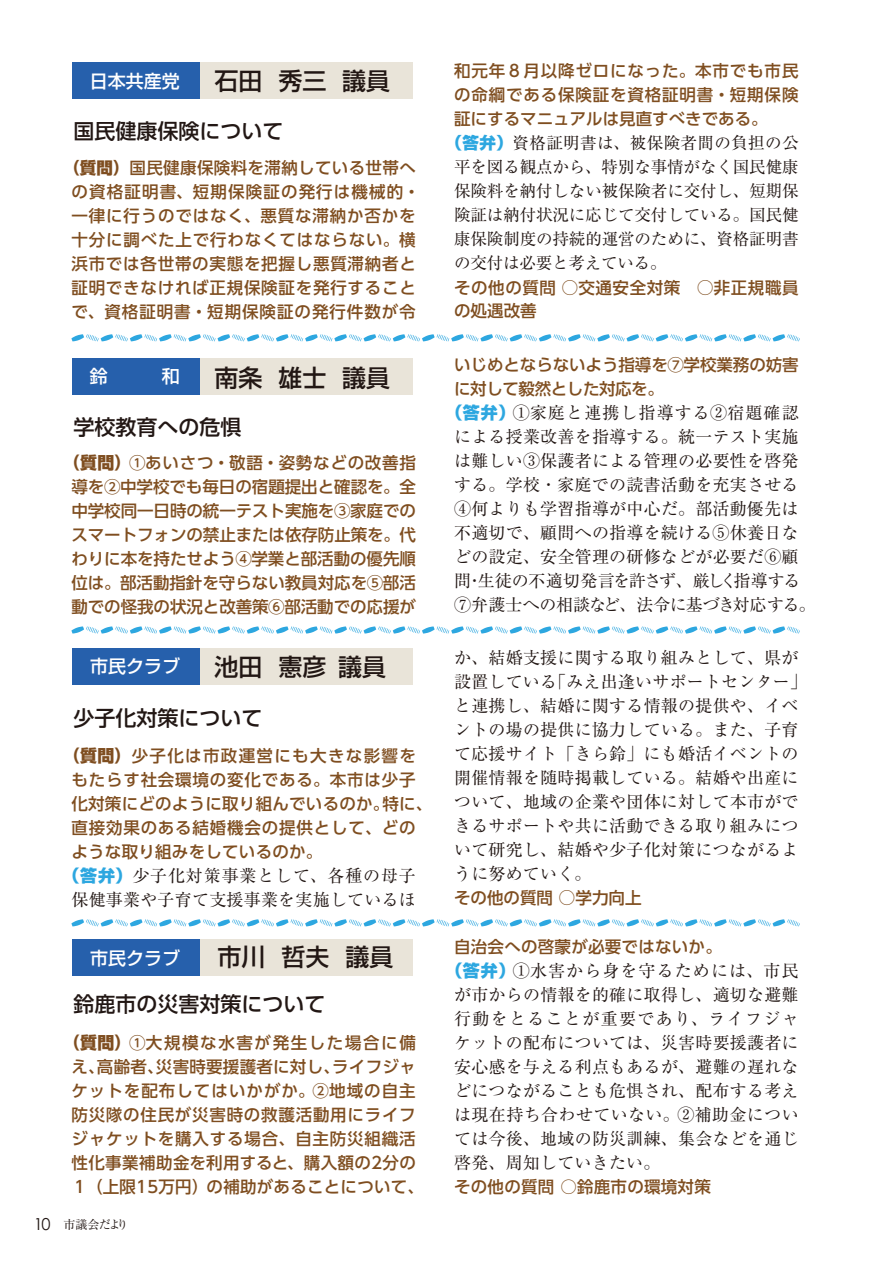
<style>
.page{position:relative;width:893px;height:1263px;background:#fff}
.page>*{position:absolute;margin:0;border:0;box-sizing:border-box;transform-origin:0 0}
.t1{font:24px "Generic 0";color:#221714}
.t2{font:21px "Generic 4";color:#221714}
.t3{font:18px "Generic 0";color:#fff}
.t4{font:16.95px/24px "Generic 1";letter-spacing:.015em;color:#221714}
.t5{font:16.5px/24px "Generic 4";letter-spacing:.05em;color:#7f4e20;text-align:center}
.t6{font:16.5px/24px "Generic 4";letter-spacing:-.005em;color:#7f4e20;text-align:center}
.t7{font:16.5px/24px "Generic 4";letter-spacing:.045em;color:#7f4e20;text-align:center}
.t8{font:16.5px "Generic 1";letter-spacing:-.005em;color:#221714}
.t9{font:16.5px "Generic 4";letter-spacing:.025em;color:#7f4e20}
.t10{font:16.5px "Generic 4";color:#7f4e20}
.t11{font:16.5px "Generic 1";letter-spacing:.025em;color:#221714}
.t12{font:12px "Generic 1";letter-spacing:-.045em;color:#221714}
.s1{font-family:"Generic 3"}
.s2{font-family:"Generic 3";font-size:16.95px}
.s3{font-family:"Generic 5";color:#2da7e0}
.s4{font-family:"Generic 2";font-size:16.5px}
.s5{font-size:16.95px}
</style>
<div class="page">
<div style="left:73px;top:939px;width:340px;height:36px;background:#e9e4d9"></div>
<div style="left:73px;top:939px;width:127px;height:36px;background:#2660ac"></div>
<div style="left:73px;top:63px;width:340px;height:36px;background:#e9e4d9"></div>
<div style="left:73px;top:63px;width:127px;height:36px;background:#2660ac"></div>
<div style="left:73px;top:359px;width:340px;height:36px;background:#e9e4d9"></div>
<div style="left:73px;top:359px;width:127px;height:36px;background:#2660ac"></div>
<div style="left:73px;top:648px;width:340px;height:36px;background:#e9e4d9"></div>
<div style="left:73px;top:648px;width:127px;height:36px;background:#2660ac"></div>
<svg style="left:71px;top:334px;width:729px;height:7px"></svg>
<svg style="left:71px;top:626px;width:729px;height:7px"></svg>
<svg style="left:71px;top:919px;width:729px;height:7px"></svg>
<p class="t3" style="left:90px;top:72px;width:91px">日本共産党</p>
<p class="t1" style="left:214px;top:69px;width:177px">石田 秀三 議員</p>
<p class="t2" style="left:73px;top:120px;width:211px">国民健康保険について</p>
<p class="t5" style="left:63px;top:155px;width:358px"><span class="s1">（質問）</span>国民健康保険料を滞納している世帯への資格証明書、短期保険証の発行は機械的・一律に行うのではなく、悪質な滞納か否かを十分に調べた上で行わなくてはならない。横浜市では各世帯の実態を把握し悪質滞納者と証明できなければ正規保険証を発行することで、資格証明書・短期保険証の発行件数が令</p>
<p class="t1" style="left:214px;top:366px;width:177px">南条 雄士 議員</p>
<p class="t2" style="left:73px;top:416px;width:169px">学校教育への危惧</p>
<p class="t6" style="left:63px;top:450px;width:354px"><span class="s2">（質問）</span>①あいさつ・敬語・姿勢などの改善指導を②中学校でも毎日の宿題提出と確認を。全中学校同一日時の統一テスト実施を③家庭でのスマートフォンの禁止または依存防止策を。代わりに本を持たせよう④学業と部活動の優先順位は。部活動指針を守らない教員対応を⑤部活動での怪我の状況と改善策⑥部活動での応援が</p>
<p class="t3" style="left:90px;top:657px;width:91px">市民クラブ</p>
<p class="t1" style="left:214px;top:655px;width:173px">池田 憲彦 議員</p>
<p class="t2" style="left:73px;top:707px;width:190px">少子化対策について</p>
<p class="t5" style="left:71px;top:743px;width:363px;text-align:left;text-indent:-8px"><span class="s2">（質問）</span>少子化は市政運営にも大きな影響をもたらす社会環境の変化である。本市は少子化対策にどのように取り組んでいるのか。特に、直接効果のある結婚機会の提供として、どのような取り組みをしているのか。</p>
<p class="t4" style="left:63px;top:863px;width:354px;text-align:center"><span class="s3">（答弁）</span>少子化対策事業として、各種の母子保健事業や子育て支援事業を実施しているほ</p>
<p class="t3" style="left:90px;top:949px;width:91px">市民クラブ</p>
<p class="t1" style="left:218px;top:945px;width:177px">市川 哲夫 議員</p>
<p class="t2" style="left:73px;top:994px;width:253px">鈴鹿市の災害対策について</p>
<p class="t7" style="left:63px;top:1030px;width:363px"><span class="s2">（質問）</span>①大規模な水害が発生した場合に備え、高齢者、災害時要援護者に対し、ライフジャケットを配布してはいかがか。②地域の自主防災隊の住民が災害時の救護活動用にライフジャケットを購入する場合、自主防災組織活性化事業補助金を利用すると、購入額の２分の<br>１（上限15万円）の補助があることについて、</p>
<p class="t12" style="left:34px;top:1218px;width:96px"><span class="s4">10</span> 市議会だより</p>
<p class="t5" style="left:454px;top:59px;width:346px">和元年８月以降ゼロになった。本市でも市民</p>
<p class="t5" style="left:454px;top:83px;width:346px">の命綱である保険証を資格証明書・短期保険</p>
<p class="t10" style="left:454px;top:111px;width:315px">証にするマニュアルは見直すべきである。</p>
<p class="t11" style="left:446px;top:135px;width:354px"><span class="s3">（答弁）</span>資格証明書は、被保険者間の負担の公</p>
<p class="t8" style="left:454px;top:159px;width:346px">平を図る観点から、特別な事情がなく国民健康</p>
<p class="t8" style="left:454px;top:183px;width:346px">保険料を納付しない被保険者に交付し、短期保</p>
<p class="t8" style="left:454px;top:207px;width:346px">険証は納付状況に応じて交付している。国民健</p>
<p class="t8" style="left:454px;top:231px;width:346px">康保険制度の持続的運営のために、資格証明書</p>
<p class="t8" style="left:454px;top:255px;width:214px">の交付は必要と考えている。</p>
<p class="t9" style="left:454px;top:279px;width:346px">その他の質問 <span class="s5">○</span>交通安全対策　<span class="s5">○</span>非正規職員</p>
<p class="t9" style="left:454px;top:303px;width:84px">の処遇改善</p>
<p class="t6" style="left:454px;top:352px;width:346px;text-align:left">いじめとならないよう指導を⑦学校業務の妨害に対して毅然とした対応を。</p>
<p class="t4" style="left:454px;top:401px;width:363px;text-indent:-8px"><span class="s3">（答弁）</span>①家庭と連携し指導する②宿題確認による授業改善を指導する。統一テスト実施は難しい③保護者による管理の必要性を啓発する。学校・家庭での読書活動を充実させる<br>④何よりも学習指導が中心だ。部活動優先は不適切で、顧問への指導を続ける⑤休養日などの設定、安全管理の研修などが必要だ⑥顧問・生徒の不適切発言を許さず、厳しく指導する<br>⑦弁護士への相談など、法令に基づき対応する。</p>
<p class="t4" style="left:454px;top:645px;width:354px">か、結婚支援に関する取り組みとして、県が設置している「みえ出逢いサポートセンター」と連携し、結婚に関する情報の提供や、イベントの場の提供に協力している。また、子育て応援サイト「きら鈴」にも婚活イベントの開催情報を随時掲載している。結婚や出産について、地域の企業や団体に対して本市ができるサポートや共に活動できる取り組みについて研究し、結婚や少子化対策につながるように努めていく。</p>
<p class="t10" style="left:454px;top:889px;width:189px">その他の質問 <span class="s5">○</span>学力向上</p>
<p class="t9" style="left:454px;top:938px;width:269px">自治会への啓蒙が必要ではないか。</p>
<p class="t4" style="left:454px;top:958px;width:346px;text-align:justify;text-indent:-8px"><span class="s3">（答弁）</span>①水害から身を守るためには、市民が市からの情報を的確に取得し、適切な避難行動をとることが重要であり、ライフジャケットの配布については、災害時要援護者に安心感を与える利点もあるが、避難の遅れなどにつながることも危惧され、配布する考えは現在持ち合わせていない。②補助金については今後、地域の防災訓練、集会などを通じ啓発、周知していきたい。</p>
<p class="t9" style="left:454px;top:1178px;width:258px">その他の質問 ○鈴鹿市の環境対策</p>
</div>
